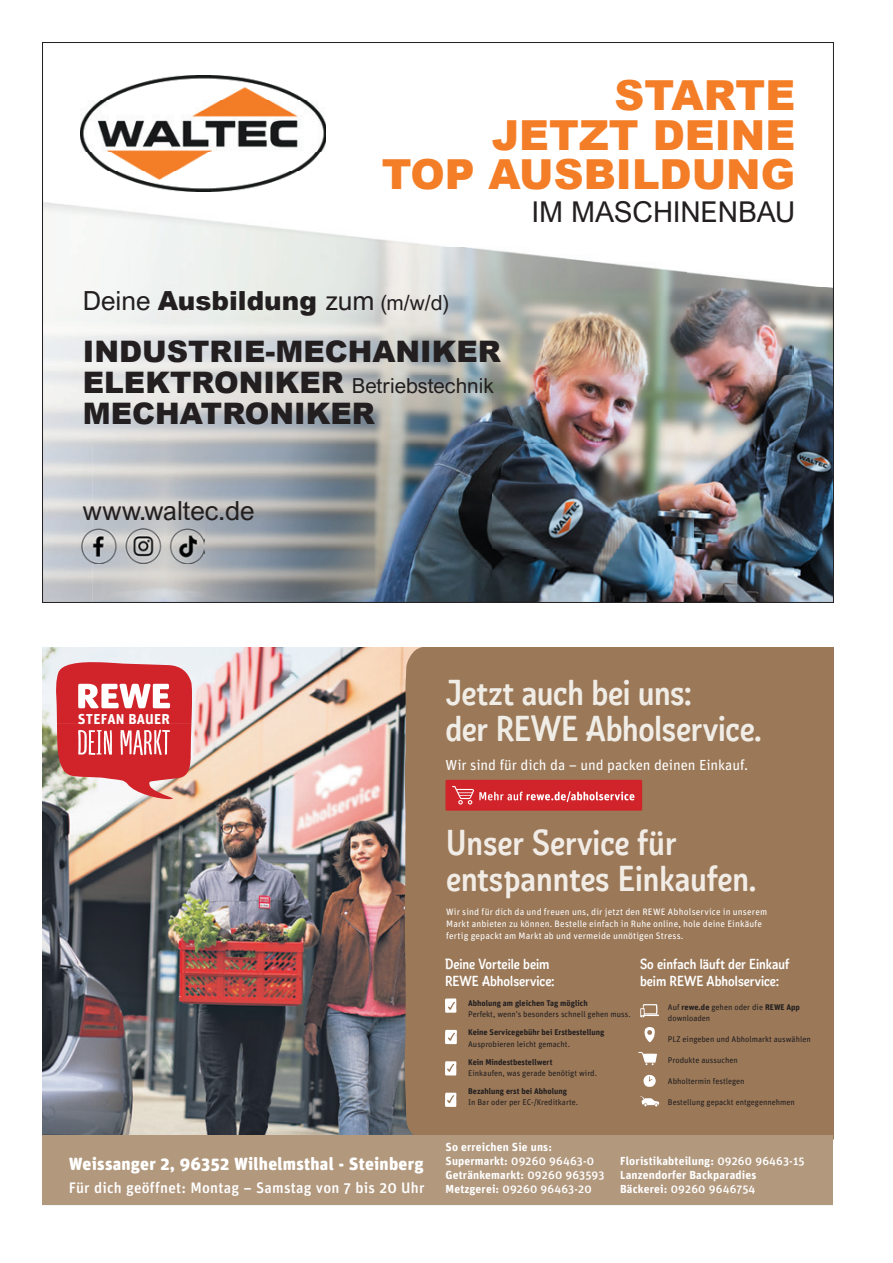
<style>
.page{position:relative;width:893px;height:1263px;background:#fff}
.page>*{position:absolute;margin:0;border:0;box-sizing:border-box;transform-origin:0 0}
.t1{font:900 41.4px/39.5px "Arial";color:#f47d27;text-align:right}
.t2{font:500 35.85px/35.8px "REWE Mato";letter-spacing:-.01em;color:#f0ece6}
.t3{font:500 35.85px/35.8px "REWE Mato";color:#f2ece6}
.t4{font:900 29.7px "Arial";color:#231f20}
.t5{font:28.65px "Arial Nova";color:#231f20}
.t6{font:900 26.25px "Arial";color:#231f20}
.t7{font:26.25px "Arial Nova";color:#231f20}
.t8{font:20.7px "Arial Nova";color:#231f20}
.t9{font:900 17.7px "Unit Rounded OT";letter-spacing:.015em;color:#fff}
.t10{font:500 15.3px "Unit Rounded OT";letter-spacing:.015em;color:#fff}
.t11{font:500 14.55px/16.8px "REWE Mato";color:#fff}
.t12{font:14.55px "Unit Rounded OT";letter-spacing:-.005em;color:#fff}
.t13{font:700 14.4px "Unit Rounded OT";letter-spacing:.02em;color:#fff}
.t14{font:700 11.7px/14px "Unit Rounded OT";letter-spacing:.015em;color:#fff}
.t15{font:9.3px/12px "Unit Rounded OT";letter-spacing:.015em;color:#fff}
.t16{font:8.25px/10.9px "Unit Rounded OT";color:#231f20}
.t17{font:700 8.25px "Unit Rounded OT";color:#231f20}
.s1{font-family:"Arial Nova";font-weight:400}
.s2{font-family:"Arial Nova";font-weight:400;font-size:20.7px}
.s3{font-family:"Arial";font-weight:900;font-size:29.7px}
.s4{font-weight:700}
.s5{font-weight:500}
</style>
<div class="page">
<img style="left:793px;top:375px;width:39px;height:226px">
<img style="left:92px;top:375px;width:701px;height:226px">
<img style="left:793px;top:283px;width:39px;height:92px">
<img style="left:44px;top:191px;width:749px;height:184px">
<img style="left:622px;top:191px;width:171px;height:6px">
<img style="left:80px;top:75px;width:246px;height:116px">
<img style="left:80px;top:171px;width:246px;height:1px">
<img style="left:81px;top:529px;width:123px;height:35px">
<img style="left:43px;top:648px;width:362px;height:488px">
<div style="left:405px;top:648px;width:121px;height:147px;background:#9a7858"></div>
<div style="left:405px;top:795px;width:121px;height:341px;background:#9a7858"></div>
<div style="left:755px;top:648px;width:78px;height:147px;background:#9a7858"></div>
<div style="left:755px;top:795px;width:78px;height:341px;background:#9a7858"></div>
<div style="left:526px;top:648px;width:229px;height:147px;background:#9a7858"></div>
<div style="left:526px;top:795px;width:229px;height:341px;background:#9a7858"></div>
<div style="left:445px;top:780px;width:197px;height:31px;background:#d1232a"></div>
<svg style="left:452px;top:786px;width:182px;height:18px"></svg>
<svg style="left:638px;top:1052px;width:19px;height:13px"></svg>
<svg style="left:643px;top:1075px;width:13px;height:12px"></svg>
<svg style="left:640px;top:1096px;width:19px;height:10px"></svg>
<svg style="left:640px;top:1004px;width:19px;height:13px"></svg>
<svg style="left:644px;top:1027px;width:11px;height:15px"></svg>
<svg style="left:445px;top:1092px;width:11px;height:15px"></svg>
<svg style="left:445px;top:998px;width:11px;height:15px"></svg>
<svg style="left:445px;top:1030px;width:12px;height:14px"></svg>
<svg style="left:445px;top:1061px;width:11px;height:14px"></svg>
<svg style="left:57px;top:724px;width:134px;height:75px"></svg>
<svg style="left:56px;top:661px;width:136px;height:53px"></svg>
<div style="left:57px;top:714px;width:135px;height:10px;background:#d1232a"></div>
<div style="left:43px;top:1136px;width:790px;height:69px;background:#b2987d"></div>
<h1 class="t1" style="left:382px;top:75px;width:415px">STARTE<br>JETZT DEINE<br>TOP AUSBILDUNG</h1>
<h3 class="t5" style="left:532px;top:195px;width:265px">IM MASCHINENBAU</h3>
<h3 class="t6" style="left:83px;top:282px;width:368px"><span class="s1">Deine</span> Ausbildung <span class="s1">zum</span> <span class="s2">(m/w/d)</span></h3>
<h3 class="t4" style="left:83px;top:330px;width:420px">INDUSTRIE-MECHANIKER</h3>
<h3 class="t8" style="left:83px;top:374px;width:412px"><span class="s3">ELEKTRONIKER</span> Betriebstechnik</h3>
<h3 class="t4" style="left:83px;top:392px;width:294px">MECHATRONIKER</h3>
<h3 class="t7" style="left:83px;top:495px;width:173px">www.waltec.de</h3>
<h3 class="t13" style="left:78px;top:710px;width:93px">STEFAN BAUER</h3>
<h2 class="t2" style="left:445px;top:671px;width:317px">Jetzt auch bei uns:<br>der REWE Abholservice.</h2>
<h3 class="t12" style="left:445px;top:756px;width:304px">Wir sind für dich da – und packen deinen Einkauf.</h3>
<h3 class="t9" style="left:69px;top:1152px;width:356px">Weissanger 2, 96352 Wilhelmsthal - Steinberg</h3>
<h3 class="t10" style="left:69px;top:1178px;width:357px">Für dich geöffnet: Montag – Samstag von 7 bis 20 Uhr</h3>
<h2 class="t3" style="left:446px;top:821px;width:311px">Unser Service für entspanntes Einkaufen.</h2>
<p class="t15" style="left:446px;top:905px;width:323px">Wir sind für dich da und freuen uns, dir jetzt den REWE Abholservice in unserem<br>Markt anbieten zu können. Bestelle einfach in Ruhe online, hole deine Einkäufe fertig gepackt am Markt ab und vermeide unnötigen Stress.</p>
<h3 class="t11" style="left:445px;top:955px;width:111px">Deine Vorteile beim<br>REWE Abholservice:</h3>
<p class="t17" style="left:468px;top:997px;width:121px">Abholung am gleichen Tag möglich</p>
<p class="t16" style="left:468px;top:1009px;width:164px">Perfekt, wenn’s besonders schnell gehen muss.</p>
<p class="t17" style="left:468px;top:1027px;width:138px">Keine Servicegebühr bei Erstbestellung</p>
<p class="t16" style="left:468px;top:1038px;width:103px">Ausprobieren leicht gemacht.</p>
<p class="t17" style="left:468px;top:1056px;width:86px">Kein Mindestbestellwert</p>
<p class="t16" style="left:468px;top:1067px;width:130px">Einkaufen, was gerade benötigt wird.</p>
<p class="t17" style="left:468px;top:1086px;width:100px">Bezahlung erst bei Abholung</p>
<p class="t16" style="left:468px;top:1097px;width:111px">In Bar oder per EC-/Kreditkarte.</p>
<h3 class="t11" style="left:640px;top:955px;width:151px">So einfach läuft der Einkauf beim REWE Abholservice:</h3>
<p class="t16" style="left:668px;top:1002px;width:134px">Auf <span class="s4">rewe.de</span> gehen oder die <span class="s4">REWE App </span>downloaden</p>
<p class="t16" style="left:668px;top:1034px;width:144px">PLZ eingeben und Abholmarkt auswählen</p>
<p class="t16" style="left:668px;top:1055px;width:71px">Produkte aussuchen</p>
<p class="t16" style="left:668px;top:1076px;width:78px">Abholtermin festlegen</p>
<p class="t16" style="left:668px;top:1097px;width:129px">Bestellung gepackt entgegennehmen</p>
<h3 class="t14" style="left:445px;top:1140px;width:160px">So erreichen Sie uns:<br>Supermarkt: <span class="s5">09260 96463-0<br></span>Getränkemarkt: <span class="s5">09260 963593<br></span>Metzgerei: <span class="s5">09260 96463-20</span></h3>
<h3 class="t14" style="left:620px;top:1154px;width:186px">Floristikabteilung: <span class="s5">09260 96463-15<br></span>Lanzendorfer Backparadies<br>Bäckerei: <span class="s5">09260 9646754</span></h3>
</div>
